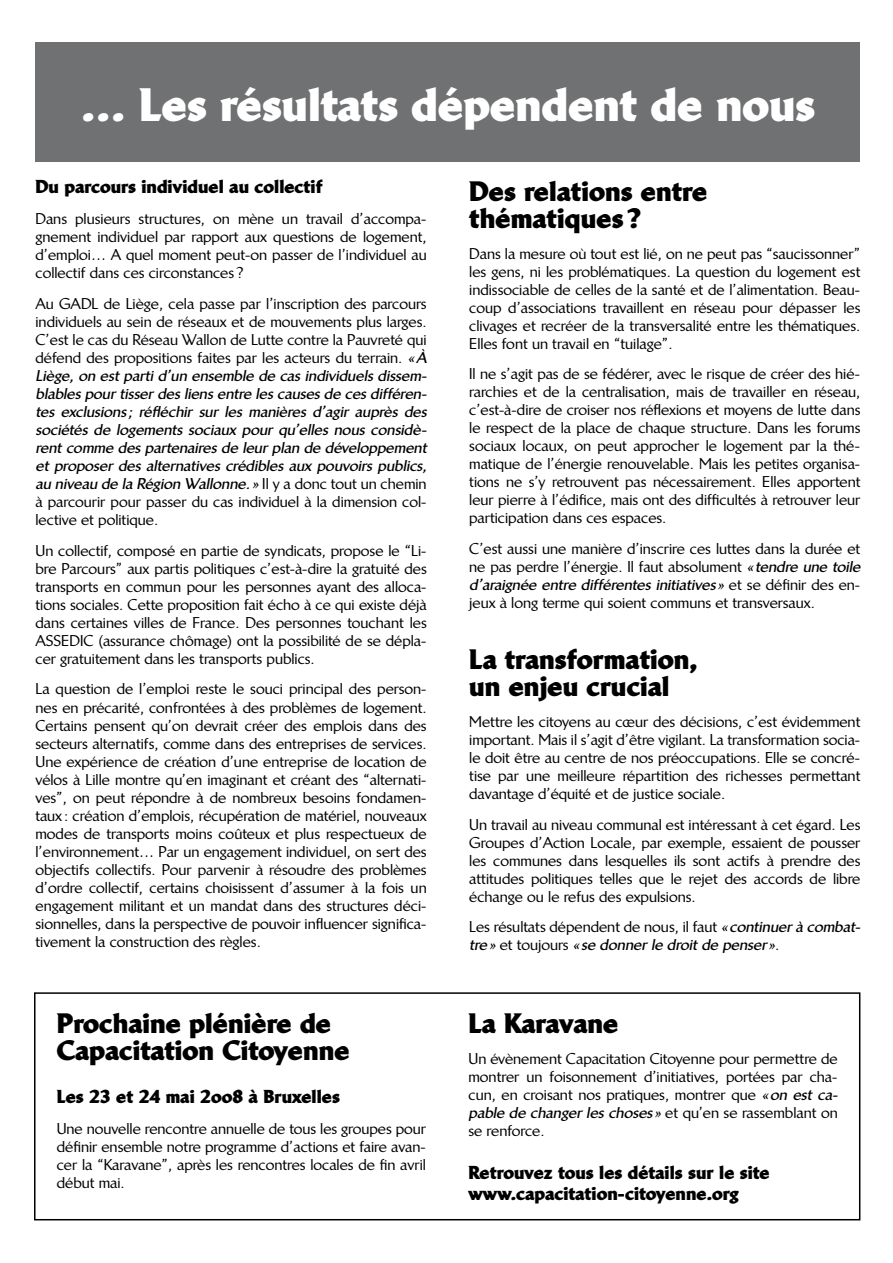
<style>
.page{position:relative;width:893px;height:1263px;background:#fff}
.page>*{position:absolute;margin:0;border:0;box-sizing:border-box;transform-origin:0 0}
.t1{font:900 45px "Linotype Brewery";color:#fff}
.t2{font:900 27px/27px "Linotype Brewery";color:#000}
.t3{font:900 18px/21.6px "Linotype Brewery";color:#000}
.t4{font:500 15px/18px "Linotype Brewery";color:#000;text-align:justify}
.t5{font:italic 700 15px/18px "Linotype Brewery";color:#000}
.s1{font-weight:500;font-style:normal}
.s2{font-weight:700;font-style:italic}
</style>
<div class="page">
<div style="left:34px;top:992px;width:826px;height:228px;border:2px solid #000"></div>
<div style="left:36px;top:43px;width:824px;height:119px;background:#707173"></div>
<h1 class="t1" style="left:81px;top:76px;width:736px">… Les résultats dépendent de nous</h1>
<p class="t3" style="left:36px;top:176px;width:289px">Du parcours individuel au collectif</p>
<p class="t4" style="left:36px;top:210px;width:393px">Dans plusieurs structures, on mène un travail d’accompa&shy;gnement individuel par rapport aux questions de logement, d’emploi… A quel moment peut-on passer de l’individuel au collectif dans ces circonstances ?</p>
<p class="t5" style="left:36px;top:295px;width:396px"><span class="s1">Au GADL de Liège, cela passe par l’inscription des parcours individuels au sein de réseaux et de mouvements plus larges.<br>C’est le cas du Réseau Wallon de Lutte contre la Pauvreté qui défend des propositions faites par les acteurs du terrain.</span> « À Liège, on est parti d’un ensemble de cas individuels dissem&shy;blables pour tisser des liens entre les causes de ces différen&shy;tes exclusions ; réfléchir sur les manières d’agir auprès des sociétés de logements sociaux pour qu’elles nous considè&shy;rent comme des partenaires de leur plan de développement et proposer des alternatives crédibles aux pouvoirs publics, au niveau de la Région Wallonne.» <span class="s1">I l y a d o n c to u t u n c h e m i n à parcourir pour passer du cas individuel à la dimension col&shy;lective et politique.</span></p>
<p class="t4" style="left:36px;top:541px;width:393px">Un collectif, composé en partie de syndicats, propose le “Li&shy;bre Parcours” aux partis politiques c’est-à-dire la gratuité des transports en commun pour les personnes ayant des alloca&shy;tions sociales. Cette proposition fait écho à ce qui existe déjà dans certaines villes de France. Des personnes touchant les ASSEDIC (assurance chômage) ont la possibilité de se dépla&shy;cer gratuitement dans les transports publics.</p>
<p class="t4" style="left:36px;top:680px;width:393px">La question de l’emploi reste le souci principal des person&shy;nes en précarité, confrontées à des problèmes de logement.<br>Certains pensent qu’on devrait créer des emplois dans des secteurs alternatifs, comme dans des entreprises de services.<br>Une expérience de création d’une entreprise de location de vélos à Lille montre qu’en imaginant et créant des “alternati&shy;ves”, on peut répondre à de nombreux besoins fondamen&shy;taux : création d’emplois, récupération de matériel, nouveaux modes de transports moins coûteux et plus respectueux de l’environnement… Par un engagement individuel, on sert des objectifs collectifs. Pour parvenir à résoudre des problèmes d’ordre collectif, certains choisissent d’assumer à la fois un engagement militant et un mandat dans des structures déci&shy;sionnelles, dans la perspective de pouvoir influencer significa&shy;tivement la construction des règles.</p>
<h2 class="t2" style="left:57px;top:1009px;width:294px">Prochaine plénière de<br>Capacitation Citoyenne</h2>
<p class="t3" style="left:57px;top:1085px;width:285px">Les 23 et 24 mai 2oo8 à Bruxelles</p>
<p class="t4" style="left:57px;top:1119px;width:371px">Une nouvelle rencontre annuelle de tous les groupes pour définir ensemble notre programme d’actions et faire avan&shy;cer la “Karavane”, après les rencontres locales de fin avril début mai.</p>
<h2 class="t2" style="left:469px;top:177px;width:240px">Des relations entre thématiques?</h2>
<p class="t4" style="left:469px;top:244px;width:393px">Dans la mesure où tout est lié, on ne peut pas “saucissonner” les gens, ni les problématiques. La question du logement est indissociable de celles de la santé et de l’alimentation. Beau&shy;coup d’associations travaillent en réseau pour dépasser les clivages et recréer de la transversalité entre les thématiques.<br>Elles font un travail en “tuilage”.</p>
<p class="t4" style="left:469px;top:365px;width:393px">Il ne s’agit pas de se fédérer, avec le risque de créer des hié&shy;rarchies et de la centralisation, mais de travailler en réseau, c’est-à-dire de croiser nos réflexions et moyens de lutte dans le respect de la place de chaque structure. Dans les forums sociaux locaux, on peut approcher le logement par la thé&shy;matique de l’énergie renouvelable. Mais les petites organisa&shy;tions ne s’y retrouvent pas nécessairement. Elles apportent leur pierre à l’édifice, mais ont des difficultés à retrouver leur participation dans ces espaces.</p>
<p class="t4" style="left:469px;top:540px;width:396px;text-align:left">C’est aussi une manière d’inscrire ces luttes dans la durée et ne pas perdre l’énergie. Il faut absolument <span class="s2">« tendre une toile d’araignée entre différentes initiatives »</span> e t s e d é fi n i r d e s e n - jeux à long terme qui soient communs et transversaux.</p>
<h2 class="t2" style="left:469px;top:645px;width:230px">La transformation, un enjeu crucial</h2>
<p class="t4" style="left:469px;top:713px;width:393px">Mettre les citoyens au cœur des décisions, c’est évidemment important. Mais il s’agit d’être vigilant. La transformation socia&shy;le doit être au centre de nos préoccupations. Elle se concré&shy;tise par une meilleure répartition des richesses permettant davantage d’équité et de justice sociale.</p>
<p class="t4" style="left:469px;top:815px;width:393px">Un travail au niveau communal est intéressant à cet égard. Les Groupes d’Action Locale, par exemple, essaient de pousser les communes dans lesquelles ils sont actifs à prendre des attitudes politiques telles que le rejet des accords de libre échange ou le refus des expulsions.</p>
<p class="t5" style="left:469px;top:918px;width:395px"><span class="s1">Les résultats dépendent de nous, il faut</span> « continueràcombat&shy;tre » <span class="s1">e t t o u j o u rs</span> « se donner le droit de penser»<span class="s1">.</span></p>
<h2 class="t2" style="left:468px;top:1009px;width:151px">La Karavane</h2>
<p class="t4" style="left:468px;top:1049px;width:373px;text-align:left">Un évènement Capacitation Citoyenne pour permettre de montrer un foisonnement d’initiatives, portées par cha&shy;cun, en croisant nos pratiques, montrer que <span class="s2">« on est ca&shy;pable de changer les choses »</span> et qu’en se rassemblant on se renforce.</p>
<p class="t3" style="left:468px;top:1161px;width:303px">Retrouvez tous les détails sur le site www.capacitation-citoyenne.org</p>
</div>
